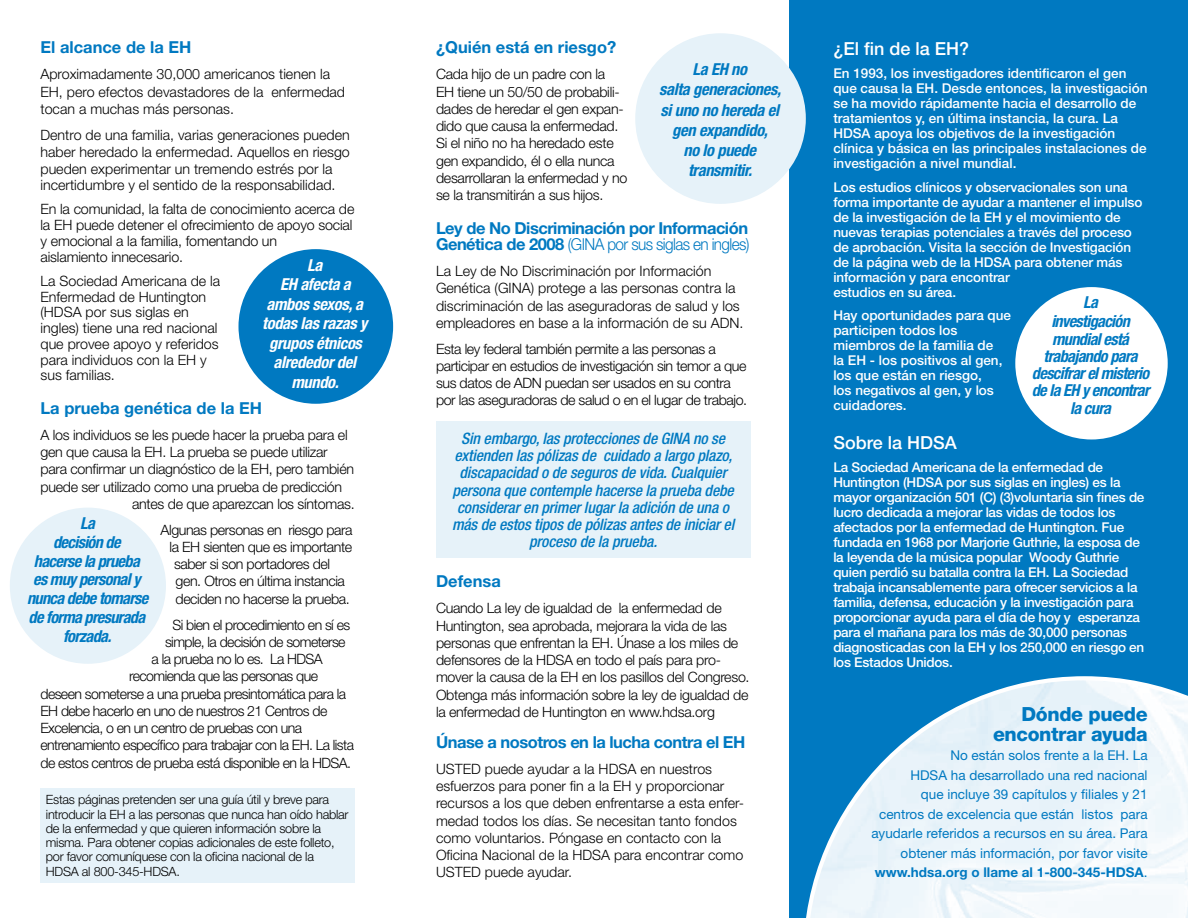
<style>
.page{position:relative;width:1188px;height:918px;background:#fff}
.page>*{position:absolute;margin:0;border:0;box-sizing:border-box;transform-origin:0 0}
.t1{font:800 19.5px/19.5px "Helvetica Neue";letter-spacing:-.02em;color:#0079c1;text-align:right}
.t2{font:500 18px "Helvetica Neue";color:#fff}
.t3{font:italic 700 condensed 16.5px/18.8px "Helvetica Neue";letter-spacing:-.04em;color:#0079c1;text-align:center}
.t4{font:700 16.5px/16.5px "Helvetica Neue";letter-spacing:-.03em;color:#0079c1}
.t5{font:italic 700 condensed 16.5px/20.2px "Helvetica Neue";letter-spacing:-.02em;color:#0079c1;text-align:center}
.t6{font:italic 700 condensed 16.5px/19.5px "Helvetica Neue";letter-spacing:-.02em;color:#fff;text-align:center}
.t7{font:700 16.5px "Helvetica Neue";color:#0079c1}
.t8{font:italic 500 condensed 15.75px/17.2px "Helvetica Neue";letter-spacing:-.01em;color:#0079c1;text-align:center}
.t9{font:300 14.25px/17.2px "Helvetica Neue";letter-spacing:-.02em;color:#000}
.t10{font:300 14.25px/17.2px "Helvetica Neue";color:#000}
.t11{font:300 14.25px "Helvetica Neue";letter-spacing:-.04em;color:#000}
.t12{font:500 13.5px/15px "Helvetica Neue";letter-spacing:-.01em;color:#fff}
.t13{font:13.5px/19.5px "Helvetica Neue";color:#0079c1;text-align:right}
.t14{font:300 12.75px/14.2px "Helvetica Neue";letter-spacing:-.02em;color:#000}
.s1{font-weight:300}
.s2{font-weight:700}
</style>
<div class="page">
<svg style="left:789px;top:0;width:1px;height:918px"></svg>
<div style="left:790px;top:0;width:398px;height:918px;background:#0079c1"></div>
<svg style="left:806px;top:676px;width:382px;height:242px"></svg>
<div style="left:239px;top:249px;width:154px;height:155px;background:#0079c1;border-radius:50%"></div>
<div style="left:635px;top:33px;width:171px;height:171px;background:#e6f2f9;border-radius:50%"></div>
<div style="left:1015px;top:287px;width:153px;height:153px;background:#fff;border-radius:50%"></div>
<div style="left:10px;top:508px;width:156px;height:156px;background:#e6f2f9;border-radius:50%"></div>
<div style="left:436px;top:421px;width:314px;height:137px;background:#e6f2f9"></div>
<div style="left:41px;top:788px;width:314px;height:94px;background:#e6f2f9"></div>
<p class="t7" style="left:40px;top:37px;width:152px">El alcance de la EH</p>
<p class="t10" style="left:40px;top:65px;width:306px">Aproximadamente 30,000 americanos tienen la<br>EH, pero efectos devastadores de la enfermedad tocan a muchas más personas.</p>
<p class="t9" style="left:40px;top:126px;width:311px;text-align:justify">Dentro de una familia, varias generaciones pueden haber heredado la enfermedad. Aquellos en riesgo pueden experimentar un tremendo estrés por la</p>
<p class="t9" style="left:40px;top:172px;width:315px;line-height:24.5px">incertidumbre y el sentido de la responsabilidad.<br>En la comunidad, la falta de conocimiento acerca de</p>
<p class="t9" style="left:40px;top:217px;width:314px;line-height:15.8px">la EH puede detener el ofrecimiento de apoyo social y emocional a la familia, fomentando un<br>aislamiento innecesario.</p>
<p class="t10" style="left:40px;top:273px;width:181px;line-height:15.8px">La Sociedad Americana de la<br>Enfermedad de Huntington (HDSA por sus siglas en ingles) tiene una red nacional que provee apoyo y referidos para individuos con la EH y sus familias.</p>
<p class="t7" style="left:40px;top:398px;width:223px">La prueba genética de la EH</p>
<p class="t9" style="left:40px;top:426px;width:309px">A los individuos se les puede hacer la prueba para el</p>
<p class="t9" style="left:40px;top:443px;width:289px">gen que causa la EH. La prueba se puede utilizar</p>
<p class="t9" style="left:40px;top:460px;width:315px">para confirmar un diagnóstico de la EH, pero también</p>
<p class="t9" style="left:40px;top:478px;width:303px">puede ser utilizado como una prueba de predicción</p>
<p class="t9" style="left:132px;top:495px;width:224px">antes de que aparezcan los síntomas.</p>
<p class="t9" style="left:161px;top:521px;width:194px">Algunas personas en riesgo para</p>
<p class="t9" style="left:170px;top:538px;width:184px">la EH sienten que es importante</p>
<p class="t9" style="left:174px;top:555px;width:157px">saber si son portadores del</p>
<p class="t9" style="left:176px;top:572px;width:171px">gen. Otros en última instancia</p>
<p class="t9" style="left:176px;top:590px;width:176px">deciden no hacerse la prueba.</p>
<p class="t11" style="left:173px;top:616px;width:179px">Si bien el procedimiento en sí es</p>
<p class="t11" style="left:165px;top:633px;width:182px">simple, la decisión de someterse</p>
<p class="t11" style="left:152px;top:650px;width:173px">a la prueba no lo es. La HDSA</p>
<p class="t11" style="left:129px;top:668px;width:190px">recomienda que las personas que</p>
<p class="t11" style="left:40px;top:685px;width:307px">deseen someterse a una prueba presintomática para la</p>
<p class="t11" style="left:40px;top:702px;width:288px">EH debe hacerlo en uno de nuestros 21 Centros de</p>
<p class="t11" style="left:40px;top:719px;width:263px">Excelencia, o en un centro de pruebas con una</p>
<p class="t11" style="left:40px;top:737px;width:315px">entrenamiento específico para trabajar con la EH. La lista</p>
<p class="t11" style="left:40px;top:754px;width:312px">de estos centros de prueba está disponible en la HDSA.</p>
<p class="t6" style="left:262px;top:255px;width:107px">La<br>EH afecta a ambos sexos, a todas las razas y grupos étnicos alrededor del mundo.</p>
<p class="t3" style="left:27px;top:514px;width:123px">La<br>decisión de<br>hacerse la prueba es muy personal y nunca debe tomarse de forma presurada forzada.</p>
<p class="t14" style="left:46px;top:792px;width:304px">Estas páginas pretenden ser una guía útil y breve para introducir la EH a las personas que nunca han oído hablar de la enfermedad y que quieren información sobre la misma. Para obtener copias adicionales de este folleto, por favor comuníquese con la oficina nacional de la HDSA al 800-345-HDSA.</p>
<p class="t7" style="left:436px;top:37px;width:182px">¿Quién está en riesgo?</p>
<p class="t9" style="left:436px;top:65px;width:193px">Cada hijo de un padre con la<br>EH tiene un 50/50 de probabili&shy;dades de heredar el gen expan&shy;dido que causa la enfermedad.<br>Si el niño no ha heredado este gen expandido, él o ella nunca desarrollaran la enfermedad y no se la transmitirán a sus hijos.</p>
<p class="t4" style="left:436px;top:219px;width:315px">Ley de No Discriminación por Información<br>Genética de 2008 <span class="s1">(GINA por sus siglas en ingles)</span></p>
<p class="t10" style="left:436px;top:262px;width:309px">La Ley de No Discriminación por Información Genética (GINA) protege a las personas contra la discriminación de las aseguradoras de salud y los empleadores en base a la información de su ADN.</p>
<p class="t9" style="left:436px;top:340px;width:313px">Esta ley federal también permite a las personas a participar en estudios de investigación sin temor a que sus datos de ADN puedan ser usados en su contra por las aseguradoras de salud o en el lugar de trabajo.</p>
<p class="t8" style="left:452px;top:430px;width:284px">Sin embargo, las protecciones de GINA no se extienden las pólizas de cuidado a largo plazo, discapacidad o de seguros de vida. Cualquier persona que contemple hacerse la prueba debe considerar en primer lugar la adición de una o más de estos tipos de pólizas antes de iniciar el proceso de la prueba.</p>
<p class="t7" style="left:436px;top:571px;width:66px">Defensa</p>
<p class="t9" style="left:436px;top:599px;width:315px">Cuando La ley de igualdad de la enfermedad de Huntington, sea aprobada, mejorara la vida de las personas que enfrentan la EH. Únase a los miles de defensores de la HDSA en todo el país para pro&shy;mover la causa de la EH en los pasillos del Congreso.<br>Obtenga más información sobre la ley de igualdad de la enfermedad de Huntington en www.hdsa.org</p>
<p class="t4" style="left:436px;top:733px;width:311px">Únase a nosotros en la lucha contra el EH</p>
<p class="t10" style="left:436px;top:760px;width:310px">USTED puede ayudar a la HDSA en nuestros esfuerzos para poner fin a la EH y proporcionar recursos a los que deben enfrentarse a esta enfer&shy;medad todos los días. Se necesitan tanto fondos como voluntarios. Póngase en contacto con la Oficina Nacional de la HDSA para encontrar como USTED puede ayudar.</p>
<p class="t5" style="left:659px;top:59px;width:123px">La EH no<br>salta generaciones, si uno no hereda el gen expandido,<br>no lo puede transmitir.</p>
<p class="t2" style="left:833px;top:37px;width:137px">¿El fin de la EH?</p>
<p class="t12" style="left:833px;top:66px;width:316px">En 1993, los investigadores identificaron el gen que causa la EH. Desde entonces, la investigación se ha movido rápidamente hacia el desarrollo de tratamientos y, en última instancia, la cura. La HDSA apoya los objetivos de la investigación clínica y básica en las principales instalaciones de investigación a nivel mundial.</p>
<p class="t12" style="left:833px;top:179px;width:311px">Los estudios clínicos y observacionales son una forma importante de ayudar a mantener el impulso de la investigación de la EH y el movimiento de nuevas terapias potenciales a través del proceso de aprobación. Visita la sección de Investigación de la página web de la HDSA para obtener más información y para encontrar<br>estudios en su área.</p>
<p class="t12" style="left:833px;top:308px;width:179px">Hay oportunidades para que participen todos los miembros de la familia de<br>la EH - los positivos al gen, los que están en riesgo,<br>los negativos al gen, y los cuidadores.</p>
<p class="t2" style="left:833px;top:432px;width:125px">Sobre la HDSA</p>
<p class="t12" style="left:833px;top:460px;width:313px">La Sociedad Americana de la enfermedad de Huntington (HDSA por sus siglas en ingles) es la mayor organización 501 (C) (3)voluntaria sin fines de lucro dedicada a mejorar las vidas de todos los afectados por la enfermedad de Huntington. Fue fundada en 1968 por Marjorie Guthrie, la esposa de la leyenda de la música popular Woody Guthrie quien perdió su batalla contra la EH. La Sociedad trabaja incansablemente para ofrecer servicios a la familia, defensa, educación y la investigación para proporcionar ayuda para el día de hoy y esperanza para el mañana para los más de 30,000 personas diagnosticadas con la EH y los 250,000 en riesgo en los Estados Unidos.</p>
<h1 class="t1" style="left:993px;top:705px;width:156px">Dónde puede encontrar ayuda</h1>
<p class="t13" style="left:871px;top:746px;width:278px">No están solos frente a la EH. La<br>HDSA ha desarrollado una red nacional<br>que incluye 39 capítulos y filiales y 21<br>centros de excelencia que están listos para ayudarle referidos a recursos en su área. Para obtener más información, por favor visite <span class="s2">www.hdsa.org o llame al 1-800-345-HDSA</span>.</p>
<p class="t3" style="left:1051px;top:292px;width:80px;line-height:19.5px">La investigación</p>
<p class="t3" style="left:1032px;top:330px;width:119px;line-height:17.2px">mundial está trabajando para descifrar el misterio de la EH y encontrar la cura</p>
</div>
